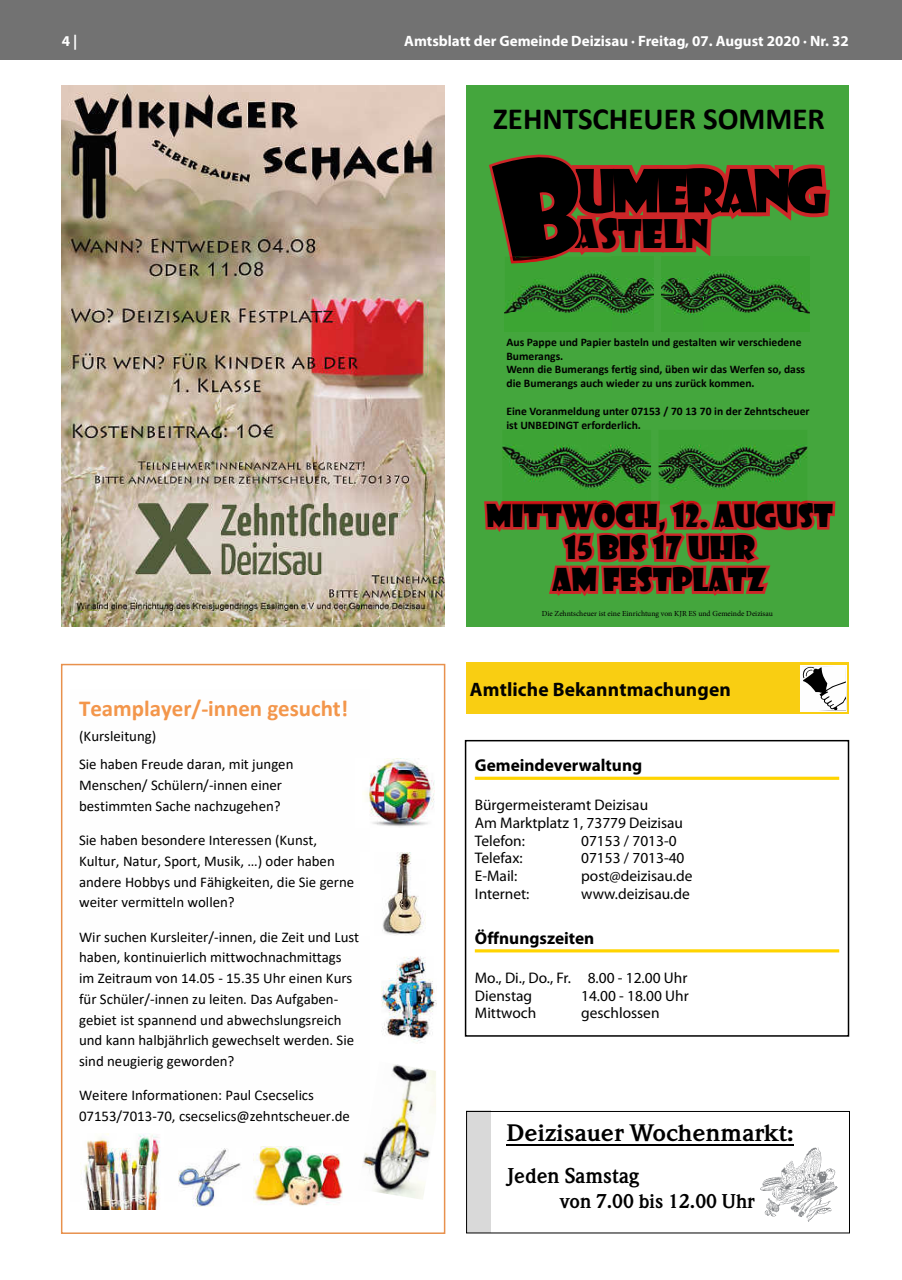
<style>
.page{position:relative;width:902px;height:1280px;background:#fff}
.page>*{position:absolute;margin:0;border:0;box-sizing:border-box;transform-origin:0 0}
.t1{font:57.9px "Showcard Gothic";letter-spacing:-.06em;color:#000}
.t2{font:38.55px "Showcard Gothic";color:#000}
.t3{font:30.9px/32.1px "Showcard Gothic";color:#000;text-align:center}
.t4{font:700 30.9px "Calibri";color:#000}
.t5{font:700 23.4px "Weidemann";color:#000;scale:1.09 1}
.t6{font:700 22.95px "Calibri";color:#f3964b}
.t7{font:700 21px "Weidemann";color:#000}
.t8{font:700 19.65px "Weidemann";color:#000}
.t9{font:700 19.5px "Myriad Pro";letter-spacing:.005em;color:#020202}
.t10{font:700 17.25px "Myriad Pro";color:#000}
.t11{font:15.3px/17.7px "Myriad Pro";color:#000}
.t12{font:700 15px "Myriad Pro";color:#fff}
.t13{font:14.85px/20.7px "Calibri";color:#000}
.t14{font:700 11.55px/14px "Calibri";color:#000}
.t15{font:7.65px "Minion Pro";color:#000}
</style>
<div class="page">
<div style="left:0;top:0;width:901px;height:60px;background:#727272"></div>
<img style="left:62px;top:85px;width:382px;height:541px">
<div style="left:466px;top:85px;width:382px;height:541px;background:#44a63d"></div>
<div style="left:466px;top:663px;width:382px;height:51px;background:#f9ce12"></div>
<svg style="left:800px;top:665px;width:46px;height:47px"></svg>
<svg style="left:800px;top:666px;width:46px;height:45px;background:#c3c3c3"></svg>
<img style="left:80px;top:1133px;width:80px;height:76px">
<img style="left:178px;top:1148px;width:63px;height:58px">
<img style="left:362px;top:1064px;width:74px;height:135px">
<img style="left:381px;top:956px;width:55px;height:88px">
<img style="left:364px;top:759px;width:71px;height:68px">
<img style="left:253px;top:1147px;width:89px;height:59px">
<img style="left:382px;top:852px;width:44px;height:83px">
<div style="left:61px;top:664px;width:384px;height:570px;border:2px solid #e8914d"></div>
<hr style="left:475px;top:777px;width:364px;height:3px;background:#ffd400">
<hr style="left:475px;top:949px;width:364px;height:3px;background:#ffd400">
<div style="left:465px;top:740px;width:384px;height:297px;border:2px solid #000"></div>
<div style="left:466px;top:1110px;width:25px;height:123px;background:#d9d9d9"></div>
<img style="left:760px;top:1147px;width:76px;height:74px">
<hr style="left:506px;top:1145px;width:288px;height:1px;background:#000">
<div style="left:466px;top:1111px;width:383px;height:122px;border:1px solid #000"></div>
<svg style="left:484px;top:154px;width:351px;height:442px"></svg>
<p class="t12" style="left:62px;top:31px;width:17px">4 |</p>
<p class="t12" style="left:404px;top:31px;width:446px">Amtsblatt der Gemeinde Deizisau · Freitag, 07. August 2020 · Nr. 32</p>
<h3 class="t4" style="left:493px;top:99px;width:333px">ZEHNTSCHEUER SOMMER</h3>
<h1 class="t1" style="left:574px;top:152px;width:253px">UMERANG</h1>
<h2 class="t2" style="left:574px;top:208px;width:135px">ASTELN</h2>
<p class="t14" style="left:506px;top:335px;width:300px">Aus Pappe und Papier basteln und gestalten wir verschiedene Bumerangs.<br>Wenn die Bumerangs fertig sind, üben wir das Werfen so, dass die Bumerangs auch wieder zu uns zurück kommen.</p>
<p class="t14" style="left:506px;top:404px;width:305px">Eine Voranmeldung unter 07153 / 70 13 70 in der Zehntscheuer ist UNBEDINGT erforderlich.</p>
<h3 class="t3" style="left:486px;top:498px;width:348px">MITTWOCH, 12. AUGUST<br>15 BIS 17 UHR<br>AM FESTPLATZ</h3>
<h3 class="t6" style="left:79px;top:692px;width:271px">Teamplayer/-innen gesucht!</h3>
<p class="t13" style="left:79px;top:721px;width:216px;line-height:28.7px">(Kursleitung)<br>Sie haben Freude daran, mit jungen</p>
<p class="t13" style="left:79px;top:774px;width:204px">Menschen/ Schülern/-innen einer bestimmten Sache nachzugehen?</p>
<p class="t13" style="left:79px;top:829px;width:276px">Sie haben besondere Interessen (Kunst, Kultur, Natur, Sport, Musik, …) oder haben andere Hobbys und Fähigkeiten, die Sie gerne weiter vermitteln wollen?</p>
<p class="t13" style="left:79px;top:926px;width:281px">Wir suchen Kursleiter/-innen, die Zeit und Lust haben, kontinuierlich mittwochnachmittags im Zeitraum von 14.05 - 15.35 Uhr einen Kurs für Schüler/-innen zu leiten. Das Aufgaben&shy;gebiet ist spannend und abwechslungsreich und kann halbjährlich gewechselt werden. Sie sind neugierig geworden?</p>
<p class="t13" style="left:79px;top:1084px;width:272px">Weitere Informationen: Paul Csecselics<br>07153/7013-70, csecselics@zehntscheuer.de</p>
<p class="t15" style="left:542px;top:609px;width:232px">Die Zehntscheuer ist eine Einrichtung von KJR ES und Gemeinde Deizisau</p>
<h3 class="t9" style="left:470px;top:678px;width:262px">Amtliche Bekanntmachungen</h3>
<p class="t10" style="left:475px;top:754px;width:169px">Gemeindeverwaltung</p>
<p class="t11" style="left:475px;top:796px;width:210px">Bürgermeisteramt Deizisau<br>Am Marktplatz 1, 73779 Deizisau<br>Telefon:</p>
<p class="t11" style="left:581px;top:831px;width:97px">07153 / 7013-0</p>
<p class="t11" style="left:475px;top:849px;width:49px">Telefax:</p>
<p class="t11" style="left:581px;top:849px;width:105px">07153 / 7013-40</p>
<p class="t11" style="left:475px;top:867px;width:44px">E-Mail:</p>
<p class="t11" style="left:581px;top:867px;width:113px">post@deizisau.de</p>
<p class="t11" style="left:475px;top:884px;width:56px">Internet:</p>
<p class="t11" style="left:581px;top:884px;width:110px">www.deizisau.de</p>
<p class="t10" style="left:475px;top:927px;width:121px">Öffnungszeiten</p>
<p class="t11" style="left:475px;top:969px;width:214px">Mo., Di., Do., Fr. 8.00 - 12.00 Uhr<br>Dienstag</p>
<p class="t11" style="left:581px;top:986px;width:109px">14.00 - 18.00 Uhr</p>
<p class="t11" style="left:475px;top:1004px;width:63px">Mittwoch</p>
<p class="t11" style="left:581px;top:1004px;width:80px">geschlossen</p>
<h3 class="t5" style="left:506px;top:1119px;width:265px">Deizisauer Wochenmarkt:</h3>
<h3 class="t7" style="left:507px;top:1163px;width:133px">Jeden Samstag</h3>
<h3 class="t8" style="left:560px;top:1190px;width:196px">von 7.00 bis 12.00 Uhr</h3>
</div>
